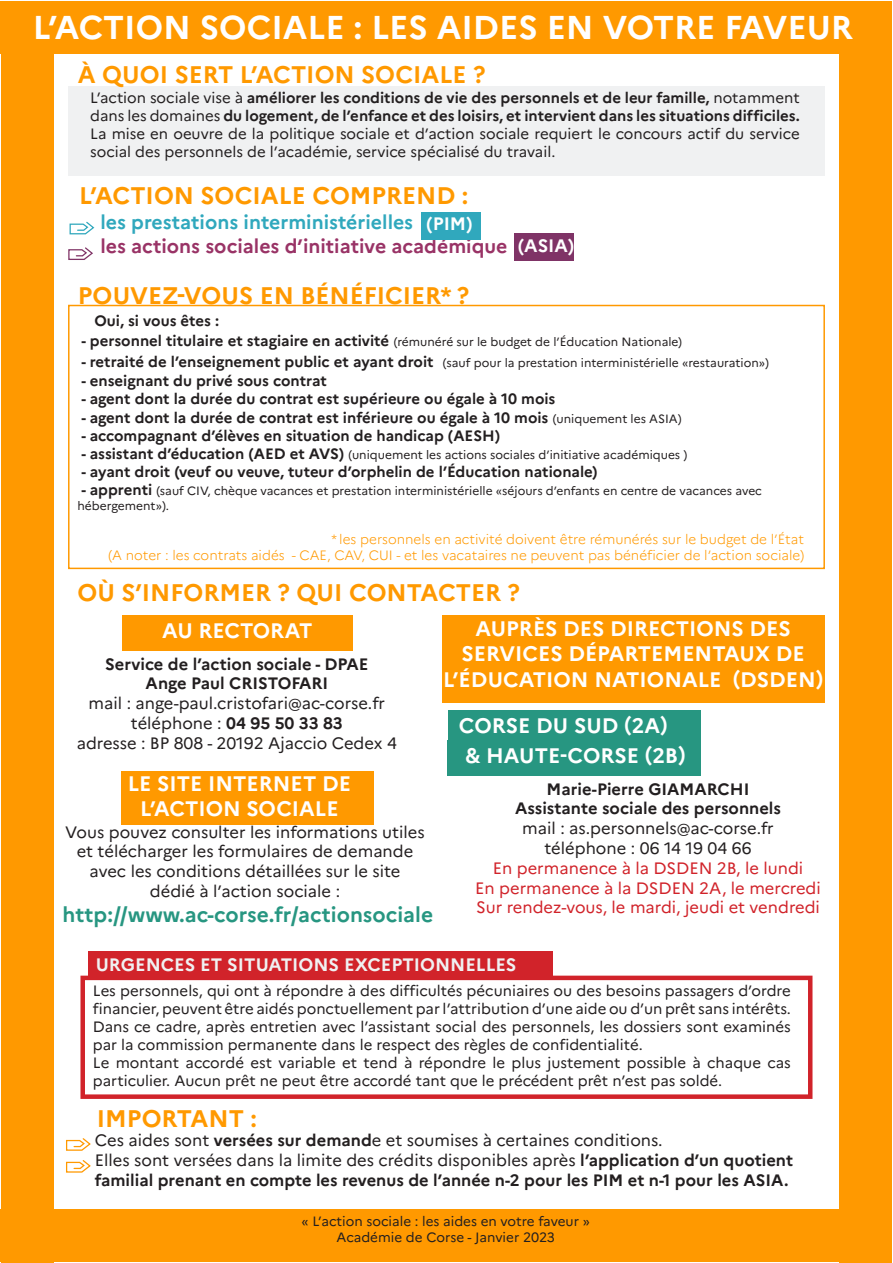
<style>
.page{position:relative;width:893px;height:1263px;background:#fff}
.page>*{position:absolute;margin:0;border:0;box-sizing:border-box;transform-origin:0 0}
.t1{font:700 33px "Marianne";color:#fff}
.t2{font:700 24px "Marianne";color:#f90}
.t3{font:700 21px/25.2px "Marianne";color:#fff;text-align:center}
.t4{font:700 21px "Marianne";color:#279681}
.t5{font:700 19.5px "Marianne";color:#936}
.t6{font:700 19.5px "Marianne";color:#30a8bd}
.t7{font:700 18px "Marianne";color:#f0f1f2}
.t8{font:700 18px "Marianne";color:#fff}
.t9{font:16.5px "Marianne";color:#231f20}
.t10{font:700 16.5px/19.8px "Marianne";color:#231f20}
.t11{font:16.5px "Marianne";color:#d1232a}
.t12{font:15px/18px "Marianne";color:#231f20}
.t13{font:700 15px/18px "Marianne";color:#231f20}
.t14{font:300 13.5px "Marianne";color:#f90}
.t15{font:13.5px "Marianne";color:#231f20}
.t16{font:12px/14.4px "Marianne";color:#231f20}
.s1{font-weight:400}
.s2{font-weight:700;font-size:15px}
.s3{font-weight:400;font-size:12px}
.s4{font-weight:700}
</style>
<div class="page">
<div style="left:122px;top:616px;width:230px;height:35px;background:#f90"></div>
<div style="left:88px;top:951px;width:465px;height:25px;background:#d1232a"></div>
<div style="left:1px;top:1px;width:891px;height:52px;background:#f90"></div>
<div style="left:1px;top:1210px;width:891px;height:52px;background:#f90"></div>
<div style="left:1px;top:1px;width:52px;height:1261px;background:#f90"></div>
<div style="left:68px;top:86px;width:757px;height:90px;background:#f0f1f2"></div>
<div style="left:68px;top:305px;width:757px;height:264px;border:2px solid #f90"></div>
<svg style="left:69px;top:221px;width:26px;height:14px"></svg>
<svg style="left:68px;top:247px;width:25px;height:13px"></svg>
<svg style="left:66px;top:1138px;width:25px;height:13px"></svg>
<svg style="left:66px;top:1160px;width:25px;height:13px"></svg>
<div style="left:80px;top:976px;width:732px;height:123px;border:4px solid #d1232a"></div>
<div style="left:442px;top:615px;width:382px;height:87px;background:#f90"></div>
<div style="left:121px;top:771px;width:252px;height:54px;background:#f90"></div>
<div style="left:448px;top:710px;width:252px;height:35px;background:#279681"></div>
<div style="left:447px;top:740px;width:253px;height:36px;background:#279681"></div>
<div style="left:421px;top:212px;width:59px;height:28px;background:#30a8bd"></div>
<div style="left:514px;top:234px;width:60px;height:27px;background:#7f3366"></div>
<div style="left:840px;top:1px;width:52px;height:1261px;background:#f90"></div>
<p class="t1" style="left:33px;top:7px;width:821px">L’ACTION SOCIALE : LES AIDES EN VOTRE FAVEUR</p>
<p class="t2" style="left:78px;top:60px;width:409px">À QUOI SERT L’ACTION SOCIALE ?</p>
<p class="t13" style="left:90px;top:89px;width:711px"><span class="s1">L’action sociale vise à</span> améliorer les conditions de vie des personnels et de leur famille, <span class="s1">notamment dans les domaines</span> du logement, de l’enfance et des loisirs, et intervient dans les situations difficiles.</p>
<p class="t12" style="left:90px;top:125px;width:711px">La mise en oeuvre de la politique sociale et d’action sociale requiert le concours actif du service social des personnels de l’académie, service spécialisé du travail.</p>
<p class="t2" style="left:79px;top:181px;width:391px">L’ACTION SOCIALE COMPREND :</p>
<p class="t6" style="left:100px;top:210px;width:314px">les prestations interministérielles</p>
<p class="t5" style="left:100px;top:234px;width:409px">les actions sociales d’initiative académique</p>
<p class="t8" style="left:426px;top:213px;width:48px">(PIM)</p>
<p class="t2" style="left:78px;top:281px;width:393px">POUVEZ-VOUS EN BÉNÉFICIER* ?</p>
<p class="t8" style="left:518px;top:234px;width:58px">(ASIA)</p>
<p class="t13" style="left:94px;top:312px;width:126px">Oui, si vous êtes :</p>
<p class="t16" style="left:82px;top:334px;width:602px"><span class="s2">- personnel titulaire et stagiaire en activité</span> (rémunéré sur le budget de l’Éducation Nationale)</p>
<p class="t16" style="left:82px;top:356px;width:689px"><span class="s2">- retraité de l’enseignement public et ayant droit</span> (sauf pour la prestation interministérielle «restauration»)</p>
<p class="t13" style="left:82px;top:371px;width:247px">- enseignant du privé sous contrat</p>
<p class="t13" style="left:82px;top:389px;width:475px">- agent dont la durée du contrat est supérieure ou égale à 10 mois</p>
<p class="t13" style="left:82px;top:409px;width:601px">- agent dont la durée de contrat est inférieure ou égale à 10 mois <span class="s3">(uniquement les ASIA)</span></p>
<p class="t13" style="left:82px;top:427px;width:420px">- accompagnant d’élèves en situation de handicap (AESH)</p>
<p class="t16" style="left:82px;top:448px;width:607px"><span class="s2">- assistant d’éducation (AED et AVS)</span> (uniquement les actions sociales d’initiative académiques )</p>
<p class="t13" style="left:82px;top:463px;width:517px">- ayant droit (veuf ou veuve, tuteur d’orphelin de l’Éducation nationale)</p>
<p class="t16" style="left:77px;top:484px;width:686px;text-indent:4px"><span class="s2">- apprenti</span> (sauf CIV, chèque vacances et prestation interministérielle «séjours d’enfants en centre de vacances avec hébergement»).</p>
<p class="t14" style="left:331px;top:531px;width:474px">* les personnels en activité doivent être rémunérés sur le budget de l’État</p>
<p class="t14" style="left:108px;top:547px;width:697px">(A noter : les contrats aidés - CAE, CAV, CUI - et les vacataires ne peuvent pas bénéficier de l’action sociale)</p>
<p class="t2" style="left:77px;top:578px;width:444px">OÙ S’INFORMER ? QUI CONTACTER ?</p>
<p class="t3" style="left:162px;top:617px;width:152px">AU RECTORAT</p>
<p class="t10" style="left:105px;top:654px;width:265px">Service de l’action sociale - DPAE</p>
<p class="t10" style="left:145px;top:673px;width:185px">Ange Paul CRISTOFARI</p>
<p class="t9" style="left:89px;top:693px;width:298px">mail : ange-paul.cristofari@ac-corse.fr</p>
<p class="t9" style="left:131px;top:713px;width:213px">téléphone : <span class="s4">04 95 50 33 83</span></p>
<p class="t9" style="left:77px;top:733px;width:322px">adresse : BP 808 - 20192 Ajaccio Cedex 4</p>
<p class="t3" style="left:128px;top:771px;width:225px">LE SITE INTERNET DE<br>L’ACTION SOCIALE</p>
<p class="t9" style="left:65px;top:822px;width:361px">Vous pouvez consulter les informations utiles</p>
<p class="t9" style="left:77px;top:841px;width:338px">et télécharger les formulaires de demande</p>
<p class="t9" style="left:90px;top:861px;width:312px">avec les conditions détaillées sur le site</p>
<p class="t9" style="left:150px;top:881px;width:192px">dédié à l’action sociale :</p>
<p class="t4" style="left:63px;top:902px;width:372px">http://www.ac-corse.fr/actionsociale</p>
<p class="t3" style="left:443px;top:616px;width:382px">AUPRÈS DES DIRECTIONS DES<br>SERVICES DÉPARTEMENTAUX DE<br>L’ÉDUCATION NATIONALE (DSDEN)</p>
<p class="t3" style="left:459px;top:713px;width:210px">CORSE DU SUD (2A)</p>
<p class="t3" style="left:465px;top:743px;width:222px">&amp; HAUTE-CORSE (2B)</p>
<p class="t10" style="left:547px;top:779px;width:204px">Marie-Pierre GIAMARCHI</p>
<p class="t10" style="left:515px;top:799px;width:267px">Assistante sociale des personnels</p>
<p class="t9" style="left:522px;top:818px;width:253px">mail : as.personnels@ac-corse.fr</p>
<p class="t9" style="left:544px;top:838px;width:209px">téléphone : 06 14 19 04 66</p>
<p class="t11" style="left:493px;top:858px;width:312px">En permanence à la DSDEN 2B, le lundi</p>
<p class="t11" style="left:475px;top:878px;width:347px">En permanence à la DSDEN 2A, le mercredi</p>
<p class="t11" style="left:476px;top:897px;width:345px">Sur rendez-vous, le mardi, jeudi et vendredi</p>
<p class="t7" style="left:96px;top:954px;width:422px">URGENCES ET SITUATIONS EXCEPTIONNELLES</p>
<p class="t12" style="left:93px;top:981px;width:699px">Les personnels, qui ont à répondre à des difficultés pécuniaires ou des besoins passagers d’ordre financier, peuvent être aidés ponctuellement par l’attribution d’une aide ou d’un prêt sans intérêts.</p>
<p class="t12" style="left:93px;top:1017px;width:699px">Dans ce cadre, après entretien avec l’assistant social des personnels, les dossiers sont examinés par la commission permanente dans le respect des règles de confidentialité.</p>
<p class="t12" style="left:93px;top:1053px;width:699px">Le montant accordé est variable et tend à répondre le plus justement possible à chaque cas particulier. Aucun prêt ne peut être accordé tant que le précédent prêt n’est pas soldé.</p>
<p class="t2" style="left:97px;top:1104px;width:162px">IMPORTANT :</p>
<p class="t9" style="left:95px;top:1130px;width:569px">Ces aides sont <span class="s4">versées sur demand</span>e et soumises à certaines conditions.</p>
<p class="t10" style="left:95px;top:1150px;width:700px"><span class="s1">Elles sont versées dans la limite des crédits disponibles après</span> l’application d’un quotient familial prenant en compte les revenus de l’année n-2 pour les PIM et n-1 pour les ASIA.</p>
<p class="t15" style="left:302px;top:1213px;width:290px">« L’action sociale : les aides en votre faveur »</p>
<p class="t15" style="left:336px;top:1229px;width:220px">Académie de Corse - Janvier 2023</p>
</div>
